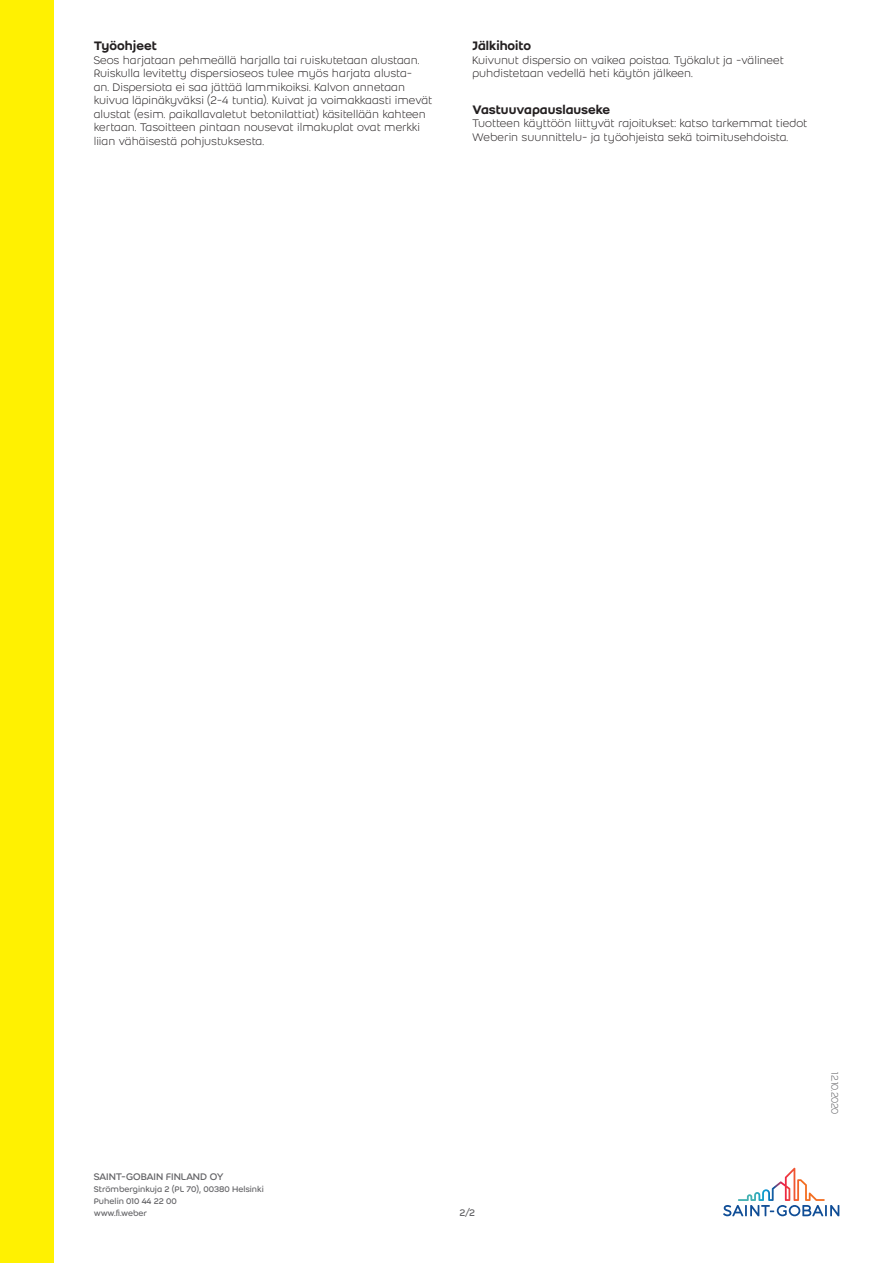
<style>
.page{position:relative;width:893px;height:1263px;background:#fff}
.page>*{position:absolute;margin:0;border:0;box-sizing:border-box;transform-origin:0 0}
.Second_header{font:500 13.5px "Weber";color:#231f20}
.Body_text{font:300 12px/13.5px "Weber";color:#231f20}
.Address_-_company{font:10.5px "Weber";letter-spacing:-.02em;color:#636366}
.Last_modification_da{font:300 10.5px "Weber";letter-spacing:-.02em;color:#636366}
.Paging{font:10.5px "Weber";color:#636366}
.Address{font:9px "Weber";color:#636366}
</style>
<div class="page">
<div style="left:0;top:0;width:54px;height:1263px;background:#fff101"></div>
<svg style="left:723px;top:1168px;width:116px;height:48px"></svg>
<p class="Second_header" style="left:94px;top:36px;width:65px">Työohjeet</p>
<p class="Body_text" style="left:94px;top:53px;width:340px">Seos harjataan pehmeällä harjalla tai ruiskutetaan alustaan.<br>Ruiskulla levitetty dispersioseos tulee myös harjata alusta-<br>an. Dispersiota ei saa jättää lammikoiksi. Kalvon annetaan kuivua läpinäkyväksi (2-4 tuntia). Kuivat ja voimakkaasti imevät alustat (esim. paikallavaletut betonilattiat) käsitellään kahteen kertaan. Tasoitteen pintaan nousevat ilmakuplat ovat merkki liian vähäisestä pohjustuksesta.</p>
<p class="Second_header" style="left:472px;top:36px;width:60px">Jälkihoito</p>
<p class="Body_text" style="left:472px;top:53px;width:313px">Kuivunut dispersio on vaikea poistaa. Työkalut ja -välineet puhdistetaan vedellä heti käytön jälkeen.</p>
<p class="Second_header" style="left:472px;top:99px;width:140px">Vastuuvapauslauseke</p>
<p class="Body_text" style="left:472px;top:116px;width:337px">Tuotteen käyttöön liittyvät rajoitukset: katso tarkemmat tiedot<br>Weberin suunnittelu- ja työohjeista sekä toimitusehdoista.</p>
<p class="Address_-_company" style="left:94px;top:1169px;width:131px">SAINT-GOBAIN FINLAND OY</p>
<p class="Address" style="left:94px;top:1183px;width:172px">Strömberginkuja 2 (PL 70), 00380 Helsinki</p>
<p class="Address" style="left:94px;top:1195px;width:85px">Puhelin 010 44 22 00</p>
<p class="Address" style="left:94px;top:1207px;width:55px">www.fi.weber</p>
<p class="Paging" style="left:459px;top:1205px;width:17px">2/2</p>
<p class="Last_modification_da" style="left:842px;top:1072px;width:43px;rotate:90deg">12.10.2020</p>
</div>
